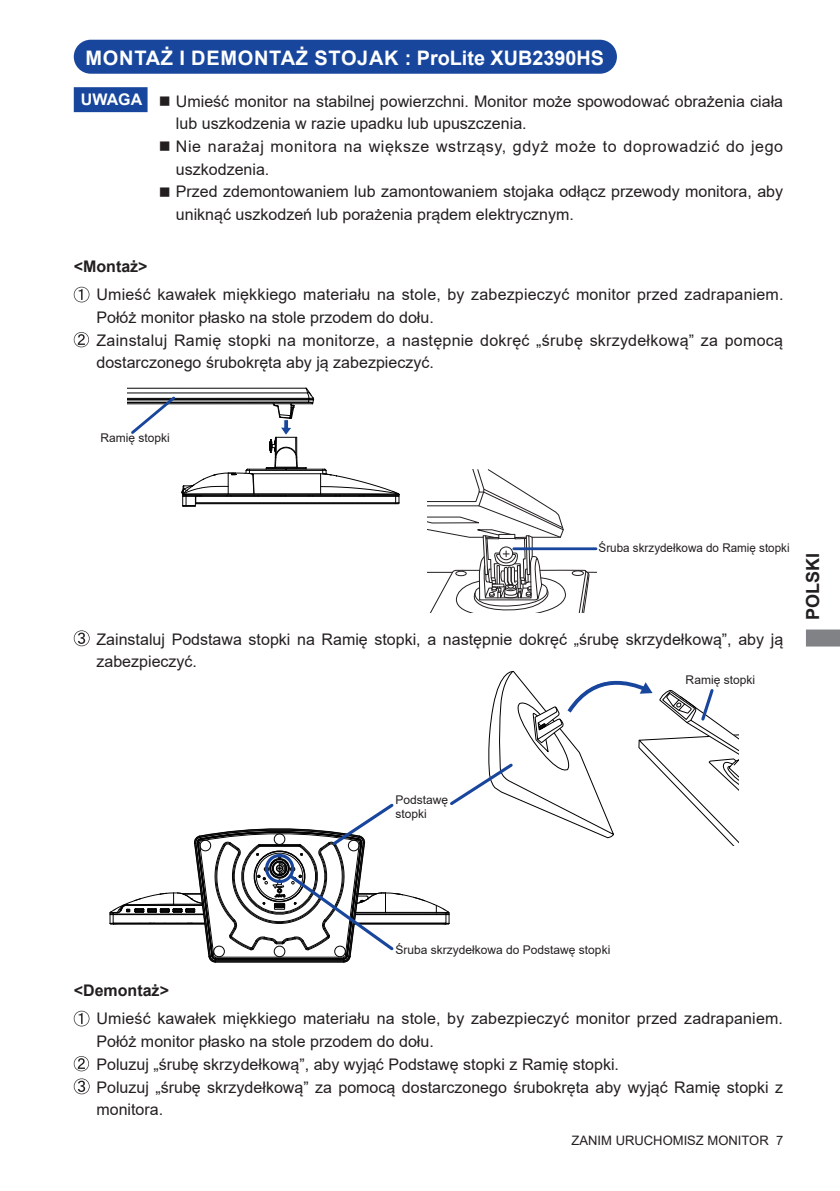
<style>
.page{position:relative;width:840px;height:1191px;background:#fff}
.page>*{position:absolute;margin:0;border:0;box-sizing:border-box;transform-origin:0 0}
.t1{font:700 20px "Arial";color:#fff}
.t2{font:700 18px "Arial";color:#231f20}
.t3{font:16px/22.6px "Arial";color:#231f20}
.t4{font:16px/22.6px "Arial";letter-spacing:.035em;color:#231f20}
.t5{font:700 16px "Arial";color:#231f20}
.t6{font:700 16px "Arial";color:#fff}
.t7{font:13px "Arial";color:#231f20}
.t8{font:12px/14.2px "Arial";color:#231f20}
</style>
<div class="page">
<svg style="left:806px;top:629px;width:33px;height:17px"></svg>
<div style="left:75px;top:41px;width:540px;height:32px;background:#18469d;border-radius:16px"></div>
<div style="left:74px;top:40px;width:542px;height:34px;border:2px solid #18469d;border-radius:16px"></div>
<div style="left:74px;top:87px;width:73px;height:25px;background:#18469d;border:2px solid #18469d"></div>
<svg style="left:74px;top:1010px;width:15px;height:16px"></svg>
<svg style="left:74px;top:1056px;width:15px;height:15px"></svg>
<svg style="left:74px;top:1078px;width:15px;height:16px"></svg>
<svg style="left:74px;top:287px;width:15px;height:15px"></svg>
<svg style="left:74px;top:332px;width:15px;height:15px"></svg>
<svg style="left:74px;top:630px;width:15px;height:16px"></svg>
<hr style="left:254px;top:493px;width:66px;height:1px;background:#030303">
<hr style="left:251px;top:473px;width:69px;height:1px;background:#030303">
<hr style="left:182px;top:495px;width:217px;height:1px;background:#030303">
<hr style="left:228px;top:494px;width:92px;height:1px;background:#030303">
<hr style="left:196px;top:496px;width:203px;height:1px;background:#030303">
<hr style="left:196px;top:502px;width:203px;height:1px;background:#030303">
<hr style="left:196px;top:503px;width:202px;height:1px;background:#030303">
<hr style="left:247px;top:469px;width:77px;height:1px;background:#030303">
<hr style="left:249px;top:470px;width:73px;height:1px;background:#030303">
<svg style="left:182px;top:468px;width:77px;height:39px"></svg>
<svg style="left:320px;top:468px;width:79px;height:36px"></svg>
<hr style="left:266px;top:467px;width:39px;height:1px;background:#030303">
<hr style="left:266px;top:468px;width:40px;height:1px;background:#030303">
<hr style="left:127px;top:388px;width:179px;height:1px;background:#030303">
<hr style="left:127px;top:392px;width:180px;height:1px;background:#030303">
<hr style="left:127px;top:402px;width:181px;height:1px;background:#030303">
<hr style="left:127px;top:398px;width:181px;height:1px;background:#030303">
<hr style="left:127px;top:403px;width:185px;height:1px;background:#030303">
<hr style="left:127px;top:399px;width:186px;height:1px;background:#030303">
<svg style="left:265px;top:403px;width:33px;height:67px"></svg>
<svg style="left:305px;top:388px;width:9px;height:17px"></svg>
<svg style="left:128px;top:396px;width:50px;height:38px"></svg>
<svg style="left:427px;top:469px;width:168px;height:143px"></svg>
<hr style="left:513px;top:547px;width:82px;height:3px;background:#18469d">
<svg style="left:109px;top:671px;width:629px;height:291px"></svg>
<p class="t1" style="left:85px;top:43px;width:519px">MONTAŻ I DEMONTAŻ STOJAK : ProLite XUB2390HS</p>
<p class="t3" style="left:176px;top:90px;width:608px;text-indent:-17px">■ Umieść monitor na stabilnej powierzchni. Monitor może spowodować obrażenia ciała lub uszkodzenia w razie upadku lub upuszczenia.</p>
<p class="t4" style="left:176px;top:135px;width:608px;text-indent:-17px">■ Nie narażaj monitora na większe wstrząsy, gdyż może to doprowadzić do jego uszkodzenia.</p>
<p class="t3" style="left:176px;top:180px;width:608px;text-indent:-17px">■ Przed zdemontowaniem lub zamontowaniem stojaka odłącz przewody monitora, aby uniknąć uszkodzeń lub porażenia prądem elektrycznym.</p>
<p class="t6" style="left:81px;top:89px;width:63px">UWAGA</p>
<p class="t5" style="left:74px;top:255px;width:75px">&lt;Montaż&gt;</p>
<p class="t3" style="left:96px;top:283px;width:688px">Umieść kawałek miękkiego materiału na stole, by zabezpieczyć monitor przed zadrapaniem.<br>Połóż monitor płasko na stole przodem do dołu.<br>Zainstaluj Ramię stopki na monitorze, a następnie dokręć „śrubę skrzydełkową” za pomocą dostarczonego śrubokręta aby ją zabezpieczyć.</p>
<p class="t8" style="left:100px;top:431px;width:71px">Ramię stopki</p>
<p class="t8" style="left:598px;top:541px;width:192px">Śruba skrzydełkowa do Ramię stopki</p>
<p class="t3" style="left:96px;top:628px;width:688px">Zainstaluj Podstawa stopki na Ramię stopki, a następnie dokręć „śrubę skrzydełkową”, aby ją zabezpieczyć.</p>
<p class="t8" style="left:685px;top:672px;width:71px">Ramię stopki</p>
<p class="t2" style="left:799px;top:620px;width:69px;rotate:-90deg">POLSKI</p>
<p class="t8" style="left:395px;top:792px;width:54px">Podstawę stopki</p>
<p class="t8" style="left:395px;top:942px;width:216px">Śruba skrzydełkowa do Podstawę stopki</p>
<p class="t5" style="left:74px;top:979px;width:97px">&lt;Demontaż&gt;</p>
<p class="t3" style="left:96px;top:1007px;width:687px">Umieść kawałek miękkiego materiału na stole, by zabezpieczyć monitor przed zadrapaniem.<br>Połóż monitor płasko na stole przodem do dołu.<br>Poluzuj „śrubę skrzydełkową”, aby wyjąć Podstawę stopki z Ramię stopki.<br>Poluzuj „śrubę skrzydełkową” za pomocą dostarczonego śrubokręta aby wyjąć Ramię stopki z monitora.</p>
<p class="t7" style="left:571px;top:1131px;width:213px">ZANIM URUCHOMISZ MONITOR 7</p>
</div>
